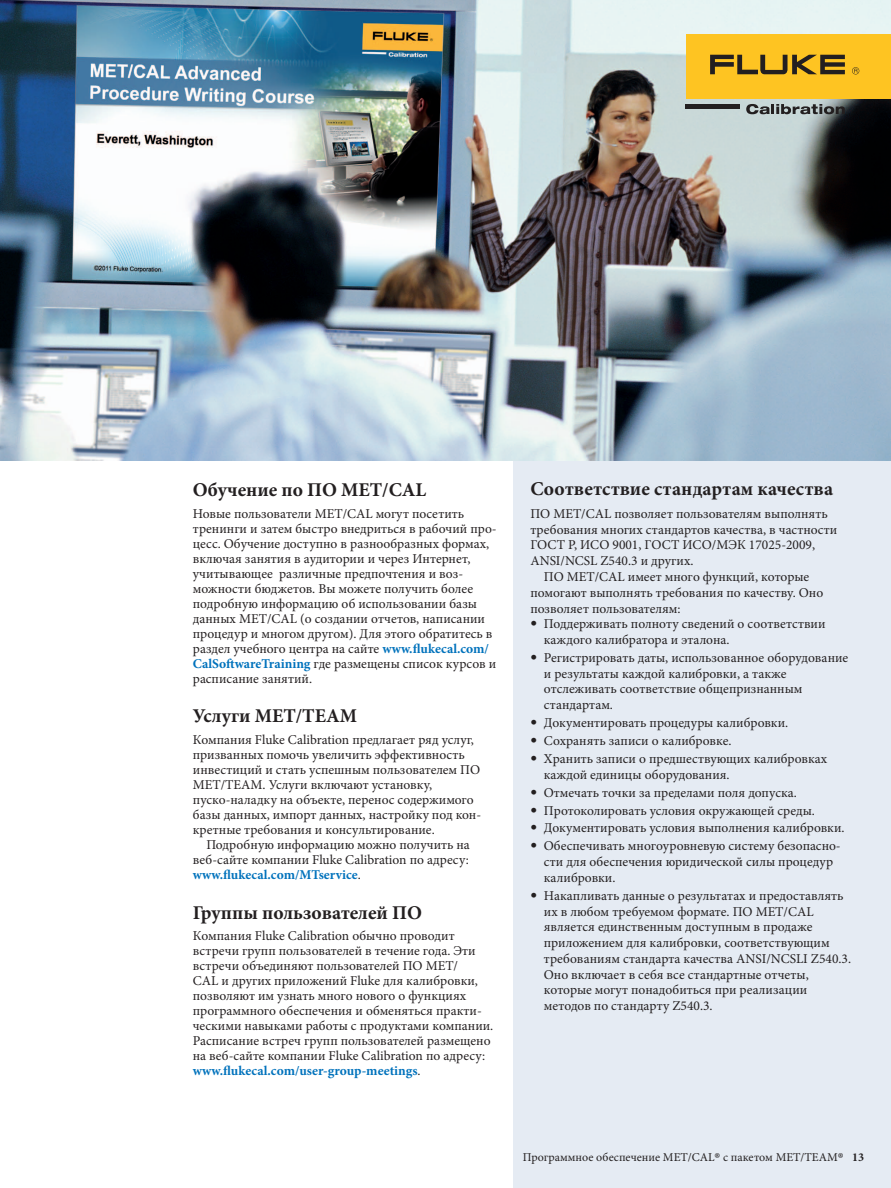
<style>
.page{position:relative;width:891px;height:1188px;background:#fff}
.page>*{position:absolute;margin:0;border:0;box-sizing:border-box;transform-origin:0 0}
.t1{font:700 19.5px "Minion Pro";color:#231f20}
.t2{font:13.5px/15px "Minion Pro";color:#231f20}
.t3{font:12px "Minion Pro";color:#231f20}
.s1{font-weight:700;color:#0072bc}
.s2{font-family:"Helvetica Neue LT Pro";font-weight:700;font-stretch:expanded}
.s3{font-size:18px}
.s4{font-weight:700}
</style>
<div class="page">
<div style="left:514px;top:0;width:377px;height:1188px;background:#e5ebf3"></div>
<img style="left:0;top:0;width:891px;height:460px">
<div style="left:686px;top:35px;width:205px;height:64px;background:#fec422"></div>
<svg style="left:710px;top:55px;width:135px;height:19px"></svg>
<svg style="left:852px;top:67px;width:7px;height:7px"></svg>
<svg style="left:746px;top:104px;width:99px;height:10px"></svg>
<div style="left:686px;top:104px;width:54px;height:5px;background:#231f20"></div>
<h1 class="t1" style="left:193px;top:476px;width:235px">Обучение по ПО MET/CAL</h1>
<p class="t2" style="left:193px;top:506px;width:305px">Новые пользователи MET/CAL могут посетить тренинги и затем быстро внедриться в рабочий про&shy;цесс. Обучение доступно в разнообразных формах, включая занятия в аудитории и через Интернет, учитывающее различные предпочтения и воз&shy;можности бюджетов. Вы можете получить более подробную информацию об использовании базы данных MET/CAL (о создании отчетов, написании процедур и многом другом). Для этого обратитесь в раздел учебного центра на сайте <span class="s1">www.flukecal.com/ CalSoftwareTraining</span> где размещены список курсов и расписание занятий.</p>
<h1 class="t1" style="left:193px;top:702px;width:166px">Услуги MET/TEAM</h1>
<p class="t2" style="left:193px;top:732px;width:290px">Компания Fluke Calibration предлагает ряд услуг, призванных помочь увеличить эффективность инвестиций и стать успешным пользователем ПО MET/TEAM. Услуги включают установку, пуско-наладку на объекте, перенос содержимого базы данных, импорт данных, настройку под кон&shy;кретные требования и консультирование.</p>
<p class="t2" style="left:193px;top:837px;width:279px;text-align:justify;text-indent:14px">Подробную информацию можно получить на веб-сайте компании Fluke Calibration по адресу: <span class="s1">www.flukecal.com/MTservice</span>.</p>
<h1 class="t1" style="left:193px;top:899px;width:231px">Группы пользователей ПО</h1>
<p class="t2" style="left:193px;top:929px;width:302px">Компания Fluke Calibration обычно проводит встречи групп пользователей в течение года. Эти встречи объединяют пользователей ПО MET/<br>CAL и других приложений Fluke для калибровки, позволяют им узнать много нового о функциях программного обеспечения и обменяться практи&shy;ческими навыками работы с продуктами компании.<br>Расписание встреч групп пользователей размещено на веб-сайте компании Fluke Calibration по адресу: <span class="s1">www.flukecal.com/user-group-meetings</span>.</p>
<h1 class="t1" style="left:530px;top:476px;width:304px">Соответствие стандартам качества</h1>
<p class="t2" style="left:530px;top:506px;width:299px">ПО MET/CAL позволяет пользователям выполнять</p>
<p class="t2" style="left:530px;top:522px;width:309px">требования многих стандартов качества, в частности</p>
<p class="t2" style="left:530px;top:538px;width:286px">ГОСТ Р, ИСО 9001, ГОСТ ИСО/МЭК 17025-2009,</p>
<p class="t2" style="left:530px;top:553px;width:165px">ANSI/NCSL Z540.3 и других.</p>
<p class="t2" style="left:544px;top:569px;width:267px">ПО MET/CAL имеет много функций, которые</p>
<p class="t2" style="left:530px;top:585px;width:294px">помогают выполнять требования по качеству. Оно</p>
<p class="t2" style="left:530px;top:601px;width:152px">позволяет пользователям:</p>
<p class="t2" style="left:544px;top:616px;width:283px;line-height:15.8px;text-indent:-14px"><span class="s2">•</span> Поддерживать полноту сведений о соответствии каждого калибратора и эталона.</p>
<p class="t2" style="left:544px;top:650px;width:306px;line-height:15.8px;text-indent:-14px"><span class="s2">•</span> Регистрировать даты, использованное оборудование и результаты каждой калибровки, а также отслеживать соответствие общепризнанным стандартам.</p>
<p class="t2" style="left:530px;top:715px;width:259px"><span class="s2">•</span> Документировать процедуры калибровки.</p>
<p class="t2" style="left:530px;top:733px;width:203px"><span class="s2">•</span> Сохранять записи о калибровке.</p>
<p class="t2" style="left:544px;top:751px;width:285px;line-height:15.8px;text-indent:-14px"><span class="s2">•</span> Хранить записи о предшествующих калибровках каждой единицы оборудования.</p>
<p class="t2" style="left:530px;top:785px;width:268px"><span class="s2">•</span> Отмечать точки за пределами поля допуска.</p>
<p class="t2" style="left:530px;top:803px;width:286px"><span class="s2">•</span> Протоколировать условия окружающей среды.</p>
<p class="t2" style="left:530px;top:821px;width:316px"><span class="s2">•</span> Документировать условия выполнения калибровки.</p>
<p class="t2" style="left:544px;top:838px;width:298px;line-height:15.8px;text-indent:-14px"><span class="s2">•</span> Обеспечивать многоуровневую систему безопасно&shy;сти для обеспечения юридической силы процедур калибровки.</p>
<p class="t2" style="left:544px;top:888px;width:309px;line-height:15.8px;text-indent:-14px"><span class="s2">•</span> Накапливать данные о результатах и предоставлять их в любом требуемом формате. ПО MET/CAL является единственным доступным в продаже приложением для калибровки, соответствующим требованиям стандарта качества ANSI/NCSLI Z540.3.<br>Оно включает в себя все стандартные отчеты, которые могут понадобиться при реализации методов по стандарту Z540.3.</p>
<p class="t3" style="left:523px;top:1149px;width:343px">Программное обеспечение MET/CAL<span class="s3">®</span> с пакетом MET/TEAM<span class="s3">®</span> <span class="s4">13</span></p>
</div>
